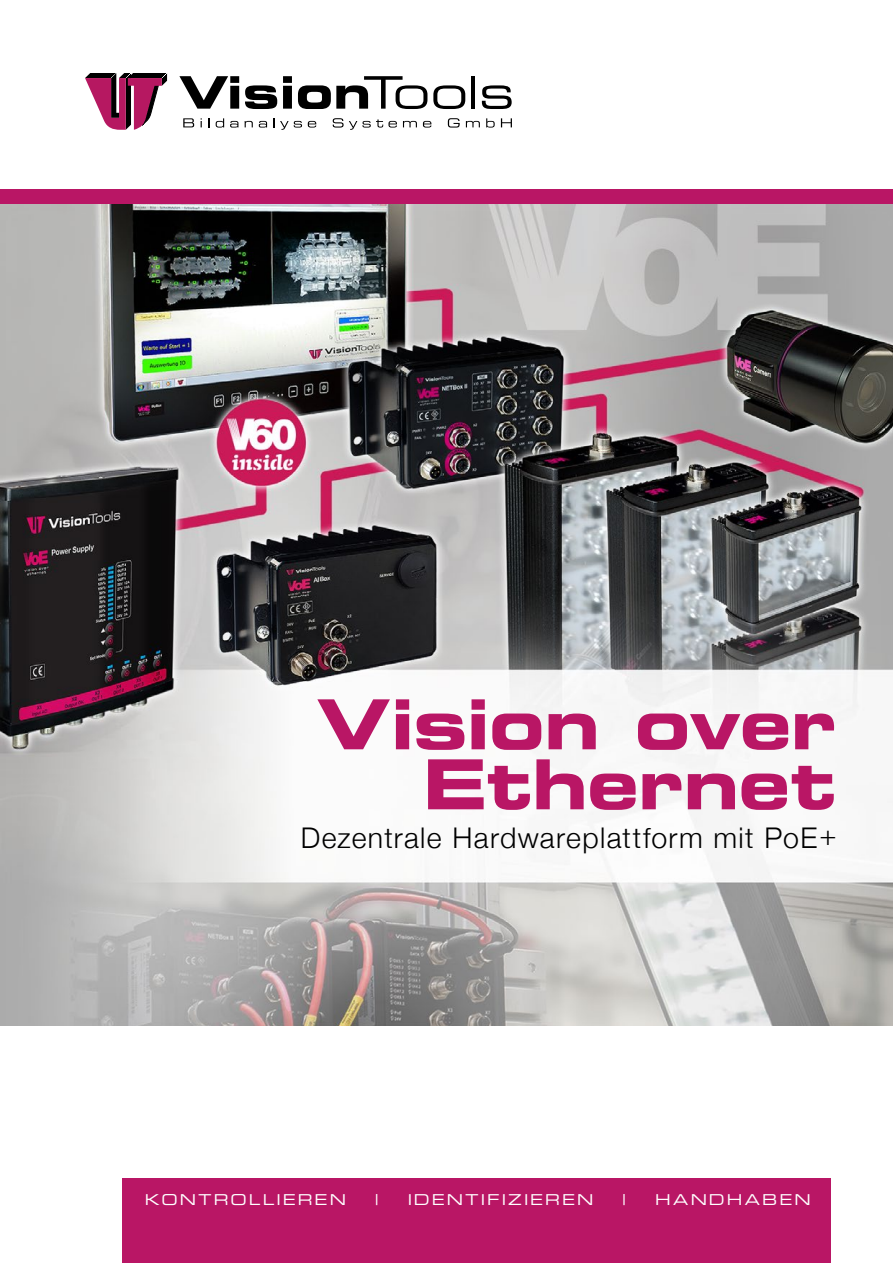
<style>
.page{position:relative;width:893px;height:1263px;background:#fff}
.page>*{position:absolute;margin:0;border:0;box-sizing:border-box;transform-origin:0 0}
.t1{font:69px/60px "Eurostile Bold Extended Two";letter-spacing:-.015em;color:#b91665;text-align:right}
.t2{font:300 28.5px "Helvetica Neue";letter-spacing:.045em;color:#000}
.t3{font:15px "Eurostile Extended Two";letter-spacing:.14em;color:#fff}
</style>
<div class="page">
<div style="left:122px;top:1179px;width:709px;height:84px;background:#b91665"></div>
<img style="left:0;top:204px;width:893px;height:821px">
<svg style="left:179px;top:76px;width:60px;height:33px"></svg>
<svg style="left:245px;top:85px;width:32px;height:24px"></svg>
<svg style="left:283px;top:76px;width:9px;height:33px"></svg>
<svg style="left:298px;top:76px;width:129px;height:33px"></svg>
<svg style="left:433px;top:85px;width:32px;height:24px"></svg>
<hr style="left:471px;top:76px;width:4px;height:33px;background:#000">
<svg style="left:482px;top:85px;width:30px;height:24px"></svg>
<svg style="left:183px;top:118px;width:11px;height:9px"></svg>
<svg style="left:216px;top:118px;width:8px;height:10px"></svg>
<svg style="left:230px;top:121px;width:8px;height:7px"></svg>
<svg style="left:245px;top:121px;width:8px;height:6px"></svg>
<svg style="left:259px;top:121px;width:8px;height:7px"></svg>
<svg style="left:273px;top:118px;width:29px;height:12px"></svg>
<svg style="left:308px;top:121px;width:8px;height:7px"></svg>
<svg style="left:333px;top:118px;width:64px;height:12px"></svg>
<svg style="left:403px;top:121px;width:14px;height:6px"></svg>
<svg style="left:423px;top:121px;width:8px;height:7px"></svg>
<svg style="left:448px;top:118px;width:12px;height:10px"></svg>
<svg style="left:466px;top:121px;width:14px;height:6px"></svg>
<svg style="left:486px;top:118px;width:9px;height:10px"></svg>
<svg style="left:501px;top:118px;width:11px;height:9px"></svg>
<svg style="left:85px;top:73px;width:82px;height:57px"></svg>
<div style="left:0;top:189px;width:893px;height:15px;background:#b91665"></div>
<p class="t1" style="left:317px;top:693px;width:521px">Vision over<br>Ethernet</p>
<p class="t2" style="left:301px;top:815px;width:537px">Dezentrale Hardwareplattform mit PoE+</p>
<p class="t3" style="left:145px;top:1189px;width:203px">KONTROLLIEREN</p>
<p class="t3" style="left:375px;top:1189px;width:5px">|</p>
<p class="t3" style="left:408px;top:1189px;width:187px">IDENTIFIZIEREN</p>
<p class="t3" style="left:623px;top:1189px;width:5px">|</p>
<p class="t3" style="left:655px;top:1189px;width:157px">HANDHABEN</p>
</div>
